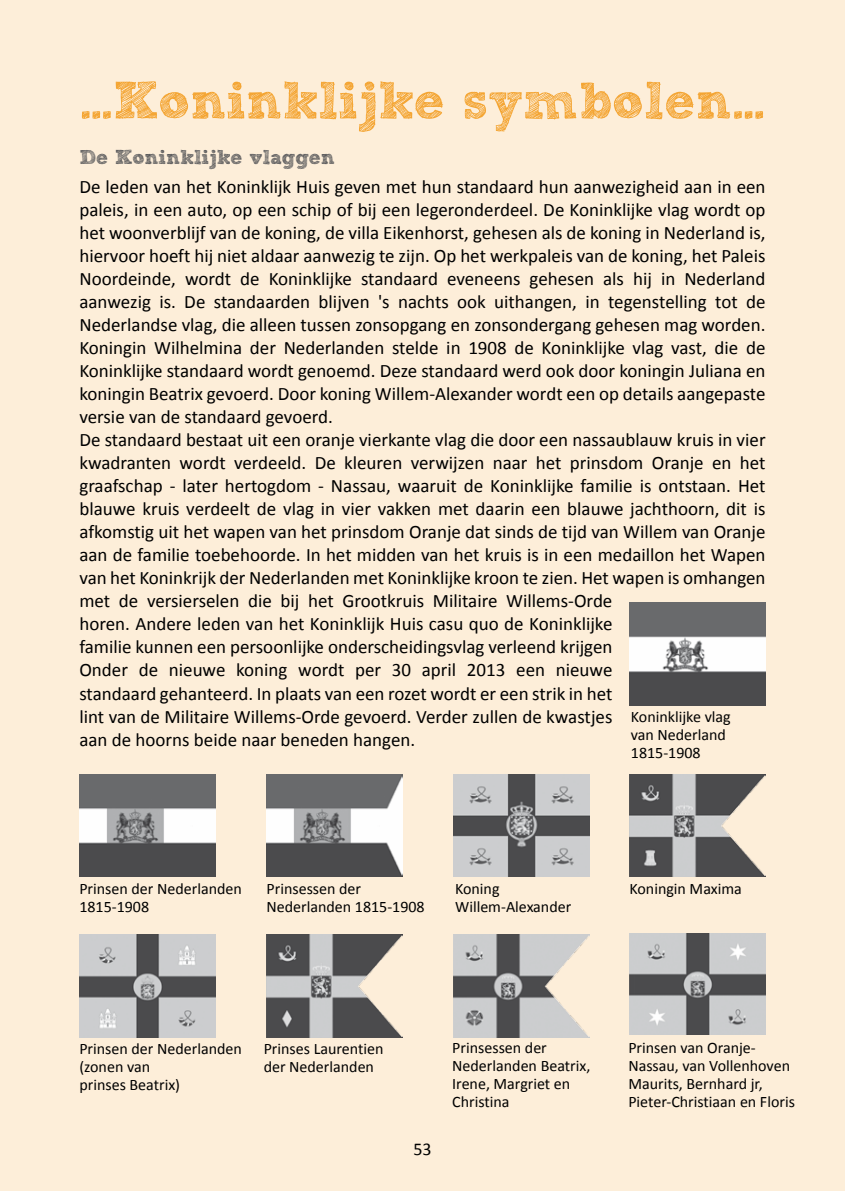
<style>
.page{position:relative;width:845px;height:1191px;background:#fdeed9}
.page>*{position:absolute;margin:0;border:0;box-sizing:border-box;transform-origin:0 0}
.t1{font:52px "Sketch Rockwell";color:#f4a533}
.t2{font:20px "Sketch Rockwell";color:#58585a}
.t3{font:19px/23px "Calibri";color:#000}
.t4{font:18px "Calibri";color:#000}
.t5{font:16px/18px "Calibri";color:#000}
</style>
<div class="page">
<img style="left:629px;top:602px;width:136px;height:103px">
<img style="left:79px;top:774px;width:136px;height:103px">
<img style="left:266px;top:774px;width:137px;height:103px">
<img style="left:629px;top:774px;width:136px;height:103px">
<img style="left:266px;top:934px;width:137px;height:103px">
<img style="left:79px;top:934px;width:136px;height:103px">
<img style="left:454px;top:774px;width:136px;height:103px">
<img style="left:454px;top:934px;width:136px;height:103px">
<img style="left:629px;top:933px;width:136px;height:102px">
<h1 class="t1" style="left:79px;top:72px;width:687px">…Koninklijke symbolen…</h1>
<p class="t2" style="left:79px;top:147px;width:257px">De Koninklijke vlaggen</p>
<p class="t3" style="left:79px;top:175px;width:688px">De leden van het Koninklijk Huis geven met hun standaard hun aanwezigheid aan in een paleis, in een auto, op een schip of bij een legeronderdeel. De Koninklijke vlag wordt op het woonverblijf van de koning, de villa Eikenhorst, gehesen als de koning in Nederland is, hiervoor hoeft hij niet aldaar aanwezig te zijn. Op het werkpaleis van de koning, het Paleis Noordeinde, wordt de Koninklijke standaard eveneens gehesen als hij in Nederland aanwezig is. De standaarden blijven 's nachts ook uithangen, in tegenstelling tot de Nederlandse vlag, die alleen tussen zonsopgang en zonsondergang gehesen mag worden.<br>Koningin Wilhelmina der Nederlanden stelde in 1908 de Koninklijke vlag vast, die de Koninklijke standaard wordt genoemd. Deze standaard werd ook door koningin Juliana en koningin Beatrix gevoerd. Door koning Willem-Alexander wordt een op details aangepaste versie van de standaard gevoerd.<br>De standaard bestaat uit een oranje vierkante vlag die door een nassaublauw kruis in vier kwadranten wordt verdeeld. De kleuren verwijzen naar het prinsdom Oranje en het graafschap - later hertogdom - Nassau, waaruit de Koninklijke familie is ontstaan. Het blauwe kruis verdeelt de vlag in vier vakken met daarin een blauwe jachthoorn, dit is afkomstig uit het wapen van het prinsdom Oranje dat sinds de tijd van Willem van Oranje aan de familie toebehoorde. In het midden van het kruis is in een medaillon het Wapen van het Koninkrijk der Nederlanden met Koninklijke kroon te zien. Het wapen is omhangen met de versierselen die bij het Grootkruis Militaire Willems-Orde<br>horen. Andere leden van het Koninklijk Huis casu quo de Koninklijke<br>familie kunnen een persoonlijke onderscheidingsvlag verleend krijgen<br>Onder de nieuwe koning wordt per 30 april 2013 een nieuwe<br>standaard gehanteerd. In plaats van een rozet wordt er een strik in het<br>lint van de Militaire Willems-Orde gevoerd. Verder zullen de kwastjes<br>aan de hoorns beide naar beneden hangen.</p>
<p class="t5" style="left:631px;top:708px;width:101px">Koninklijke vlag van Nederland<br>1815-1908</p>
<p class="t5" style="left:79px;top:879px;width:164px">Prinsen der Nederlanden<br>1815-1908</p>
<p class="t5" style="left:266px;top:879px;width:160px">Prinsessen der<br>Nederlanden 1815-1908</p>
<p class="t5" style="left:455px;top:879px;width:118px">Koning<br>Willem-Alexander</p>
<p class="t5" style="left:629px;top:879px;width:114px">Koningin Maxima</p>
<p class="t5" style="left:79px;top:1039px;width:164px">Prinsen der Nederlanden (zonen van<br>prinses Beatrix)</p>
<p class="t5" style="left:264px;top:1039px;width:121px">Prinses Laurentien der Nederlanden</p>
<p class="t4" style="left:413px;top:1137px;width:20px">53</p>
<p class="t5" style="left:452px;top:1038px;width:140px">Prinsessen der<br>Nederlanden Beatrix,<br>Irene, Margriet en<br>Christina</p>
<p class="t5" style="left:628px;top:1038px;width:168px">Prinsen van Oranje-<br>Nassau, van Vollenhoven<br>Maurits, Bernhard jr,<br>Pieter-Christiaan en Floris</p>
</div>
